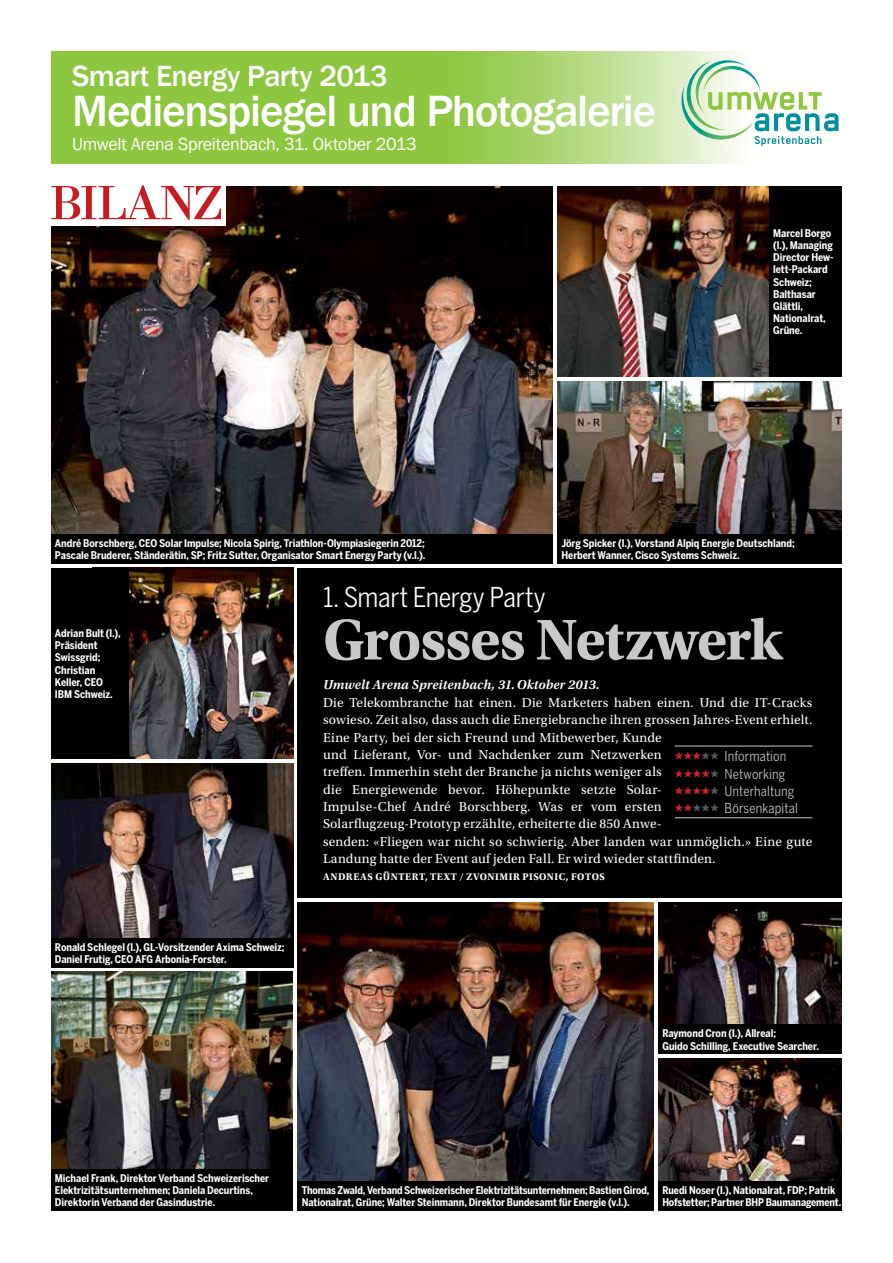
<style>
.page{position:relative;width:893px;height:1263px;background:#fff}
.page>*{position:absolute;margin:0;border:0;box-sizing:border-box;transform-origin:0 0}
.t1{font:700 60.3px "Utopia Std";letter-spacing:-.02em;color:#c7c8ca}
.t2{font:500 45px "Franklin Gothic";letter-spacing:-.03em;color:#fff}
.t3{font:500 30px "Franklin Gothic";letter-spacing:-.02em;color:#fff}
.t4{font:27.15px "Benton Sans Cond";letter-spacing:-.015em;color:#fff}
.t5{font:18px "Franklin Gothic";letter-spacing:-.02em;color:#fff}
.t6{font:13.65px/17.4px "Utopia Std";letter-spacing:.01em;color:#fff}
.t7{font:13.65px "Benton Sans Cond";letter-spacing:.01em;color:#c7c8ca}
.t8{font:italic 600 13.65px "Utopia Std";letter-spacing:.01em;color:#fff}
.t9{font:700 10.5px/12.1px "Benton Sans Cond";letter-spacing:-.005em;color:#fff}
.t10{font:700 10.05px "Utopia Std";letter-spacing:.06em;color:#fff}
.s1{font-family:"Carta Std";color:#d2232a}
.s2{font-family:"Carta Std";color:#58595b}
</style>
<div class="page">
<img style="left:557px;top:186px;width:212px;height:191px">
<img style="left:658px;top:902px;width:184px;height:123px">
<img style="left:658px;top:1058px;width:184px;height:123px">
<img style="left:51px;top:763px;width:242px;height:175px">
<img style="left:51px;top:971px;width:242px;height:198px">
<img style="left:298px;top:902px;width:356px;height:279px">
<img style="left:128px;top:568px;width:165px;height:191px">
<div style="left:298px;top:568px;width:544px;height:330px;background:#000"></div>
<div style="left:769px;top:186px;width:73px;height:191px;background:#000"></div>
<img style="left:557px;top:381px;width:285px;height:153px">
<img style="left:51px;top:186px;width:502px;height:348px">
<div style="left:557px;top:534px;width:285px;height:30px;background:#000"></div>
<div style="left:51px;top:534px;width:502px;height:30px;background:#000"></div>
<div style="left:51px;top:568px;width:77px;height:191px;background:#000"></div>
<div style="left:51px;top:938px;width:242px;height:29px;background:#000"></div>
<div style="left:51px;top:1169px;width:242px;height:41px;background:#000"></div>
<div style="left:298px;top:1181px;width:356px;height:29px;background:#000"></div>
<div style="left:658px;top:1025px;width:184px;height:29px;background:#000"></div>
<div style="left:658px;top:1181px;width:184px;height:29px;background:#000"></div>
<hr style="left:675px;top:746px;width:137px;height:1px;background:#c7c8ca">
<hr style="left:675px;top:817px;width:137px;height:1px;background:#c7c8ca">
<div style="left:47px;top:184px;width:179px;height:42px;background:#fff"></div>
<svg style="left:51px;top:185px;width:170px;height:35px"></svg>
<svg style="left:51px;top:51px;width:788px;height:113px;fill:#8dc63f"></svg>
<svg style="left:677px;top:59px;width:161px;height:87px"></svg>
<h3 class="t3" style="left:72px;top:57px;width:317px">Smart Energy Party 2013</h3>
<h2 class="t2" style="left:72px;top:83px;width:585px">Medienspiegel und Photogalerie</h2>
<h3 class="t5" style="left:72px;top:133px;width:346px">Umwelt Arena Spreitenbach, 31. Oktober 2013</h3>
<p class="t9" style="left:773px;top:227px;width:62px">Marcel Borgo (l.), Managing<br>Director Hew&shy;lett-Packard<br>Schweiz;<br>Balthasar<br>Glättli,<br>Nationalrat,<br>Grüne.</p>
<p class="t9" style="left:55px;top:537px;width:372px">André Borschberg, CEO Solar Impulse; Nicola Spirig, Triathlon-Olympiasiegerin 2012;<br>Pascale Bruderer, Ständerätin, SP; Fritz Sutter, Organisator Smart Energy Party (v.l.).</p>
<p class="t9" style="left:561px;top:537px;width:235px">Jörg Spicker (l.), Vorstand Alpiq Energie Deutschland;<br>Herbert Wanner, Cisco Systems Schweiz.</p>
<p class="t9" style="left:55px;top:627px;width:67px">Adrian Bult (l.),<br>Präsident<br>Swissgrid;<br>Christian<br>Keller, CEO<br>IBM Schweiz.</p>
<p class="t9" style="left:55px;top:941px;width:231px">Ronald Schlegel (l.), GL-Vorsitzender Axima Schweiz;<br>Daniel Frutig, CEO AFG Arbonia-Forster.</p>
<h3 class="t4" style="left:323px;top:581px;width:224px">1. Smart Energy Party</h3>
<h1 class="t1" style="left:323px;top:605px;width:462px">GROSSES NETZWERK</h1>
<h3 class="t8" style="left:323px;top:677px;width:278px">Umwelt Arena Spreitenbach, 31.Oktober 2013.</h3>
<p class="t6" style="left:323px;top:694px;width:491px">Die Telekombranche hat einen. Die Marketers haben einen. Und die IT-Cracks sowieso. Zeit also, dass auch die Energiebranche ihren grossen Jahres-Event erhielt.<br>Eine Party, bei der sich Freund und Mitbewerber, Kunde<br>und Lieferant, Vor- und Nachdenker zum Netzwerken<br>treffen. Immerhin steht der Branche ja nichts weniger als<br>die Energiewende bevor. Höhepunkte setzte Solar-<br>Impulse-Chef André Borschberg. Was er vom ersten<br>Solarflugzeug-Prototyp erzählte, erheiterte die 850 Anwe-<br>senden: «Fliegen war nicht so schwierig. Aber landen war unmöglich.» Eine gute Landung hatte der Event auf jeden Fall. Er wird wieder stattfinden.</p>
<p class="t10" style="left:323px;top:871px;width:283px">ANDREAS GÜNTERT, TEXT / ZVONIMIR PISONIC, FOTOS</p>
<h3 class="t7" style="left:675px;top:748px;width:113px"><span class="s1">★★★</span><span class="s2">★★</span> Information</h3>
<h3 class="t7" style="left:675px;top:766px;width:112px"><span class="s1">★★★★</span><span class="s2">★</span> Networking</h3>
<h3 class="t7" style="left:675px;top:783px;width:121px"><span class="s1">★★★★</span><span class="s2">★</span> Unterhaltung</h3>
<h3 class="t7" style="left:675px;top:800px;width:125px"><span class="s1">★★</span><span class="s2">★★★</span> Börsenkapital</h3>
<p class="t9" style="left:662px;top:1027px;width:158px">Raymond Cron (l.), Allreal;<br>Guido Schilling, Executive Searcher.</p>
<p class="t9" style="left:55px;top:1172px;width:216px">Michael Frank, Direktor Verband Schweizerischer<br>Elektrizitätsunternehmen; Daniela Decurtins,<br>Direktorin Verband der Gasindustrie.</p>
<p class="t9" style="left:302px;top:1184px;width:349px">Thomas Zwald, Verband Schweizerischer Elektrizitätsunternehmen; Bastien Girod,<br>Nationalrat, Grüne; Walter Steinmann, Direktor Bundesamt für Energie (v.l.).</p>
<p class="t9" style="left:662px;top:1184px;width:180px">Ruedi Noser (l.), Nationalrat, FDP; Patrik<br>Hofstetter; Partner BHP Baumanagement.</p>
</div>
